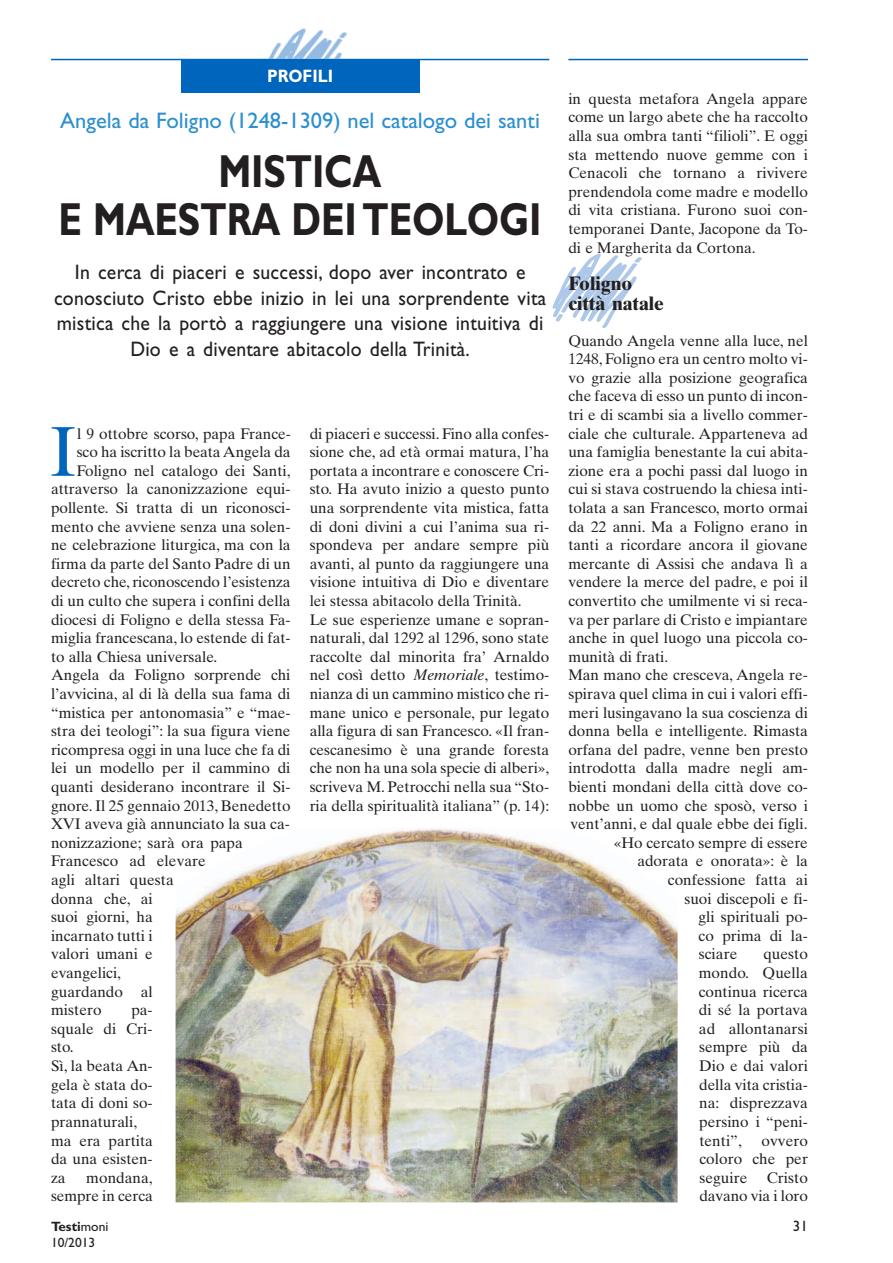
<style>
.page{position:relative;width:893px;height:1263px;background:#fff}
.page>*{position:absolute;margin:0;border:0;box-sizing:border-box;transform-origin:0 0}
.t1{font:70.5px "Times Ten";color:#0065bd}
.t2{font:700 46.5px/48px "Gill Sans";letter-spacing:-.005em;color:#231f20;text-align:center;scale:.8 1}
.t3{font:22.5px "Gill Sans";color:#2c90cf}
.t4{font:21px/25.5px "Gill Sans";letter-spacing:.01em;color:#231f20;text-align:center;scale:.94 1}
.t5{font:700 19.5px/19.5px "Times Ten";color:#231f20}
.t6{font:700 18px "Gill Sans";color:#fff;scale:.9 1}
.t7{font:15.3px/18.6px "Times Ten";color:#231f20;text-align:justify}
.t8{font:15px "Gill Sans";color:#231f20}
.t9{font:13.5px/16.2px "Gill Sans";color:#231f20}
.s1{font-style:italic}
.s2{font-weight:700}
</style>
<div class="page">
<hr style="left:568px;top:59px;width:240px;height:1px;background:#0065bd">
<hr style="left:51px;top:59px;width:498px;height:1px;background:#0065bd">
<img style="left:237px;top:28px;width:144px;height:31px">
<div style="left:181px;top:59px;width:239px;height:33px;background:#0065bd"></div>
<img style="left:176px;top:829px;width:502px;height:373px">
<p class="t6" style="left:267px;top:70px;width:75px">PROFILI</p>
<h3 class="t3" style="left:60px;top:113px;width:481px">Angela da Foligno (1248-1309) nel catalogo dei santi</h3>
<h2 class="t2" style="left:59px;top:152px;width:605px">MISTICA<br>E MAESTRA DEI TEOLOGI</h2>
<h3 class="t4" style="left:54px;top:262px;width:525px">In cerca di piaceri e successi, dopo aver incontrato e conosciuto Cristo ebbe inizio in lei una sorprendente vita mistica che la portò a raggiungere una visione intuitiva di Dio e a diventare abitacolo della Trinità.</h3>
<h1 class="t1" style="left:49px;top:425px;width:29px">I</h1>
<p class="t7" style="left:77px;top:426px;width:215px">l 9 ottobre scorso, papa France-</p>
<p class="t7" style="left:77px;top:444px;width:215px">sco ha iscritto la beata Angela da</p>
<p class="t7" style="left:77px;top:463px;width:215px">Foligno nel catalogo dei Santi,</p>
<p class="t7" style="left:51px;top:481px;width:241px">attraverso la canonizzazione equi-</p>
<p class="t7" style="left:51px;top:500px;width:241px">pollente. Si tratta di un riconosci-</p>
<p class="t7" style="left:51px;top:519px;width:241px">mento che avviene senza una solen-</p>
<p class="t7" style="left:51px;top:537px;width:241px">ne celebrazione liturgica, ma con la</p>
<p class="t7" style="left:51px;top:556px;width:241px">firma da parte del Santo Padre di un</p>
<p class="t7" style="left:51px;top:574px;width:241px">decreto che, riconoscendo l’esistenza</p>
<p class="t7" style="left:51px;top:593px;width:241px">di un culto che supera i confini della</p>
<p class="t7" style="left:51px;top:612px;width:241px">diocesi di Foligno e della stessa Fa-</p>
<p class="t7" style="left:51px;top:630px;width:241px">miglia francescana, lo estende di fat-</p>
<p class="t7" style="left:51px;top:649px;width:168px">to alla Chiesa universale.</p>
<p class="t7" style="left:51px;top:667px;width:241px">Angela da Foligno sorprende chi</p>
<p class="t7" style="left:51px;top:686px;width:241px">l’avvicina, al di là della sua fama di</p>
<p class="t7" style="left:51px;top:705px;width:241px">“mistica per antonomasia” e “mae-</p>
<p class="t7" style="left:51px;top:723px;width:241px">stra dei teologi”: la sua figura viene</p>
<p class="t7" style="left:51px;top:742px;width:241px">ricompresa oggi in una luce che fa di</p>
<p class="t7" style="left:51px;top:760px;width:241px">lei un modello per il cammino di</p>
<p class="t7" style="left:51px;top:779px;width:241px">quanti desiderano incontrare il Si-</p>
<p class="t7" style="left:51px;top:798px;width:241px">gnore. Il 25 gennaio 2013, Benedetto</p>
<p class="t7" style="left:51px;top:816px;width:240px">XVI aveva già annunciato la sua ca-</p>
<p class="t7" style="left:51px;top:835px;width:193px">nonizzazione; sarà ora papa</p>
<p class="t7" style="left:51px;top:853px;width:156px">Francesco ad elevare</p>
<p class="t7" style="left:51px;top:872px;width:124px">agli altari questa</p>
<p class="t7" style="left:51px;top:891px;width:103px">donna che, ai</p>
<p class="t7" style="left:51px;top:909px;width:103px">suoi giorni, ha</p>
<p class="t7" style="left:51px;top:928px;width:103px">incarnato tutti i</p>
<p class="t7" style="left:51px;top:946px;width:103px">valori umani e</p>
<p class="t7" style="left:51px;top:965px;width:72px">evangelici,</p>
<p class="t7" style="left:51px;top:984px;width:103px">guardando al</p>
<p class="t7" style="left:51px;top:1002px;width:52px">mistero</p>
<p class="t7" style="left:51px;top:1002px;width:103px;text-align:left;text-indent:80px">pa&shy;squale di Cri&shy;sto.<br>Sì, la beata An&shy;gela è stata do&shy;tata di doni so&shy;prannaturali, ma era partita da una esisten&shy;za</p>
<p class="t7" style="left:51px;top:1170px;width:103px;text-align:right">mondana, sempre in cerca</p>
<p class="t7" style="left:310px;top:426px;width:241px;text-align:left">di piaceri e successi. Fino alla confes&shy;sione che, ad età ormai matura, l’ha portata a incontrare e conoscere Cri&shy;sto. Ha avuto inizio a questo punto una sorprendente vita mistica, fatta di doni divini a cui l’anima sua ri&shy;spondeva per andare sempre più avanti, al punto da raggiungere una visione intuitiva di Dio e diventare lei stessa abitacolo della Trinità.<br>Le sue esperienze umane e sopran&shy;naturali, dal 1292 al 1296, sono state raccolte dal minorita fra’ Arnaldo nel così detto <span class="s1">Memoriale</span>, testimo&shy;nianza di un cammino mistico che ri&shy;mane unico e personale, pur legato alla figura di san Francesco. «Il fran&shy;cescanesimo è una grande foresta che non ha una sola specie di alberi», scriveva M. Petrocchi nella sua “Sto&shy;ria della spiritualità italiana” (p. 14):</p>
<p class="t7" style="left:568px;top:91px;width:241px">in questa metafora Angela appare come un largo abete che ha raccolto alla sua ombra tanti “filioli”. E oggi sta mettendo nuove gemme con i Cenacoli che tornano a rivivere prendendola come madre e modello di vita cristiana. Furono suoi con&shy;temporanei Dante, Jacopone da To&shy;di e Margherita da Cortona.</p>
<p class="t5" style="left:568px;top:276px;width:97px">Foligno città natale</p>
<p class="t7" style="left:568px;top:333px;width:241px">Quando Angela venne alla luce, nel</p>
<p class="t7" style="left:568px;top:351px;width:241px">1248, Foligno era un centro molto vi-</p>
<p class="t7" style="left:568px;top:370px;width:241px">vo grazie alla posizione geografica</p>
<p class="t7" style="left:568px;top:388px;width:241px">che faceva di esso un punto di incon-</p>
<p class="t7" style="left:568px;top:407px;width:241px">tri e di scambi sia a livello commer-</p>
<p class="t7" style="left:568px;top:426px;width:241px">ciale che culturale. Apparteneva ad</p>
<p class="t7" style="left:568px;top:444px;width:241px">una famiglia benestante la cui abita-</p>
<p class="t7" style="left:568px;top:463px;width:241px">zione era a pochi passi dal luogo in</p>
<p class="t7" style="left:568px;top:481px;width:241px">cui si stava costruendo la chiesa inti-</p>
<p class="t7" style="left:568px;top:500px;width:241px">tolata a san Francesco, morto ormai</p>
<p class="t7" style="left:568px;top:519px;width:241px">da 22 anni. Ma a Foligno erano in</p>
<p class="t7" style="left:568px;top:537px;width:241px">tanti a ricordare ancora il giovane</p>
<p class="t7" style="left:568px;top:556px;width:241px">mercante di Assisi che andava lì a</p>
<p class="t7" style="left:568px;top:574px;width:241px">vendere la merce del padre, e poi il</p>
<p class="t7" style="left:568px;top:593px;width:241px">convertito che umilmente vi si reca-</p>
<p class="t7" style="left:568px;top:612px;width:241px">va per parlare di Cristo e impiantare</p>
<p class="t7" style="left:568px;top:630px;width:241px">anche in quel luogo una piccola co-</p>
<p class="t7" style="left:568px;top:649px;width:101px">munità di frati.</p>
<p class="t7" style="left:568px;top:667px;width:241px">Man mano che cresceva, Angela re-</p>
<p class="t7" style="left:568px;top:686px;width:241px">spirava quel clima in cui i valori effi-</p>
<p class="t7" style="left:568px;top:705px;width:241px">meri lusingavano la sua coscienza di</p>
<p class="t7" style="left:568px;top:723px;width:241px">donna bella e intelligente. Rimasta</p>
<p class="t7" style="left:568px;top:742px;width:241px">orfana del padre, venne ben presto</p>
<p class="t7" style="left:568px;top:760px;width:241px">introdotta dalla madre negli am-</p>
<p class="t7" style="left:568px;top:779px;width:241px">bienti mondani della città dove co-</p>
<p class="t7" style="left:568px;top:798px;width:241px">nobbe un uomo che sposò, verso i</p>
<p class="t7" style="left:571px;top:816px;width:238px">vent’anni, e dal quale ebbe dei figli.</p>
<p class="t7" style="left:614px;top:835px;width:196px">«Ho cercato sempre di essere</p>
<p class="t7" style="left:637px;top:853px;width:172px">adorata e onorata»: è la</p>
<p class="t7" style="left:668px;top:872px;width:142px">confessione fatta ai</p>
<p class="t7" style="left:684px;top:891px;width:125px">suoi discepoli e fi-</p>
<p class="t7" style="left:699px;top:909px;width:111px">gli spirituali po-</p>
<p class="t7" style="left:699px;top:928px;width:111px">co prima di la-</p>
<p class="t7" style="left:699px;top:946px;width:40px">sciare</p>
<p class="t7" style="left:699px;top:946px;width:111px;text-indent:65px">questo mondo. Quella continua ricerca di sé la portava ad allontanarsi sempre più da Dio e dai valori della vita cristia&shy;na: disprezzava persino i “peni&shy;tenti”,</p>
<p class="t7" style="left:699px;top:1132px;width:110px;text-indent:62px">ovvero coloro che per seguire</p>
<p class="t7" style="left:699px;top:1170px;width:110px;text-align:right">Cristo<br>davano via i loro</p>
<p class="t9" style="left:51px;top:1220px;width:59px"><span class="s2">Testi</span>moni<br>10/2013</p>
<p class="t8" style="left:793px;top:1221px;width:16px">31</p>
</div>
